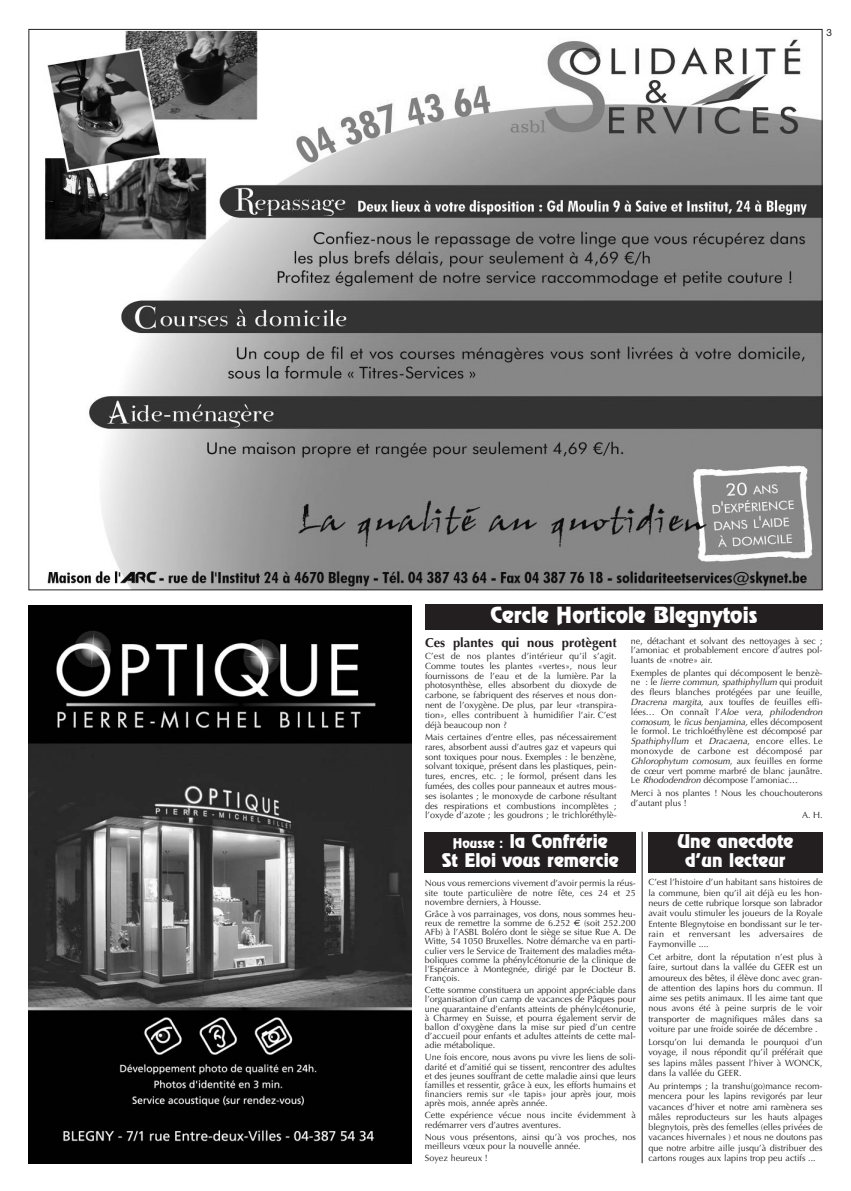
<style>
.page{position:relative;width:851px;height:1191px;background:#fff}
.page>*{position:absolute;margin:0;border:0;box-sizing:border-box;transform-origin:0 0}
.t1{font:20px "Revue";color:#fff}
.t2{font:17px/18px "Revue";color:#fff;text-align:center}
.t3{font:700 13px "Optima";color:#231f20}
.t4{font:10px "Helvetica Neue";color:#231f20}
.t5{font:9px/9.8px "Optima";color:#231f20;text-align:justify}
.s1{font-style:italic}
.s2{font-size:12px}
.s3{font-family:"Euro Sans"}
</style>
<div class="page">
<img style="left:28px;top:605px;width:383px;height:558px">
<div style="left:425px;top:604px;width:397px;height:26px;background:#231f20"></div>
<div style="left:424px;top:832px;width:211px;height:40px;background:#231f20"></div>
<div style="left:648px;top:832px;width:174px;height:40px;background:#231f20"></div>
<hr style="left:641px;top:831px;width:1px;height:332px;background:#231f20">
<img style="left:45px;top:31px;width:775px;height:557px">
<p class="t4" style="left:826px;top:29px;width:7px">3</p>
<h1 class="t1" style="left:490px;top:607px;width:268px">Cercle Horticole Blegnytois</h1>
<h3 class="t3" style="left:425px;top:637px;width:193px">Ces plantes qui nous protègent</h3>
<p class="t5" style="left:425px;top:652px;width:193px">C’est de nos plantes d’intérieur qu’il s’agit.<br>Comme toutes les plantes «vertes», nous leur fournissons de l’eau et de la lumière. Par la photosynthèse, elles absorbent du dioxyde de carbone, se fabriquent des réserves et nous don&shy;nent de l’oxygène. De plus, par leur «transpira&shy;tion», elles contribuent à humidifier l’air. C’est déjà beaucoup non ?</p>
<p class="t5" style="left:425px;top:733px;width:193px">Mais certaines d’entre elles, pas nécessairement rares, absorbent aussi d’autres gaz et vapeurs qui sont toxiques pour nous. Exemples : le benzène, solvant toxique, présent dans les plastiques, pein&shy;tures, encres, etc. ; le formol, présent dans les fumées, des colles pour panneaux et autres mous&shy;ses isolantes ; le monoxyde de carbone résultant des respirations et combustions incomplètes ; l’oxyde d’azote ; les goudrons ; le trichloréthylè-</p>
<p class="t5" style="left:630px;top:636px;width:193px">ne, détachant et solvant des nettoyages à sec ; l’amoniac et probablement encore d’autres pol&shy;luants de «notre» air.</p>
<p class="t5" style="left:630px;top:668px;width:195px;text-align:left">Exemples de plantes qui décomposent le benzè&shy;n e : l e <span class="s1">lierre commun, spathiphyllum</span> q u i p ro d u i t des fleurs blanches protégées par une feuille, <span class="s1">Dracrena margita</span>, aux touffes de feuilles effi&shy;l é e s … O n c o n n aît l ’ <span class="s1">Aloe vera</span>, <span class="s1">philodendron comosum,</span> l e <span class="s1">ficus benjamina,</span> e l l es d éco m pose n t le formol. Le trichloéthylène est décomposé par <span class="s1">Spathiphyllum</span> et <span class="s1">Dracaena</span>, e n c o re e l l e s . L e monoxyde de carbone est décomposé par <span class="s1">Ghlorophytum comosum</span>, a u x fe u i l l e s e n fo r m e de cœur vert pomme marbré de blanc jaunâtre.<br>Le <span class="s1">Rhododendron</span>décompose l’amoniac…</p>
<p class="t5" style="left:630px;top:789px;width:193px">Merci à nos plantes ! Nous les chouchouterons d’autant plus !</p>
<p class="t5" style="left:802px;top:811px;width:22px">A. H.</p>
<h2 class="t2" style="left:442px;top:834px;width:178px"><span class="s2">Housse :</span> la Confrérie<br>St Eloi vous remercie</h2>
<h2 class="t2" style="left:677px;top:834px;width:117px">Une anecdote d’un lecteur</h2>
<p class="t5" style="left:425px;top:879px;width:212px;line-height:9.2px">Nous vous remercions vivement d’avoir permis la réus&shy;site toute particulière de notre fête, ces 24 et 25 novembre derniers, à Housse.</p>
<p class="t5" style="left:425px;top:910px;width:212px;line-height:9.2px">Grâce à vos parrainages, vos dons, nous sommes heu&shy;reux de remettre la somme de 6.252 <span class="s3">€</span> (soit 252.200<br>AFb) à l’ASBL Boléro dont le siège se situe Rue A. De Witte, 54 1050 Bruxelles. Notre démarche va en parti&shy;culier vers le Service de Traitement des maladies méta&shy;boliques comme la phénylcétonurie de la clinique de l’Espérance à Montegnée, dirigé par le Docteur B.<br>François.</p>
<p class="t5" style="left:425px;top:986px;width:212px;line-height:9.2px">Cette somme constituera un appoint appréciable dans l’organisation d’un camp de vacances de Pâques pour une quarantaine d’enfants atteints de phénylcétonurie, à Charmey en Suisse, et pourra également servir de ballon d’oxygène dans la mise sur pied d’un centre d’accueil pour enfants et adultes atteints de cette mal&shy;adie métabolique.</p>
<p class="t5" style="left:425px;top:1053px;width:212px;line-height:9.2px">Une fois encore, nous avons pu vivre les liens de soli&shy;darité et d’amitié qui se tissent, rencontrer des adultes et des jeunes souffrant de cette maladie ainsi que leurs familles et ressentir, grâce à eux, les efforts humains et financiers remis sur «le tapis» jour après jour, mois après mois, année après année.</p>
<p class="t5" style="left:425px;top:1111px;width:212px;line-height:9.2px">Cette expérience vécue nous incite évidemment à redémarrer vers d’autres aventures.</p>
<p class="t5" style="left:425px;top:1132px;width:212px;line-height:9.2px">Nous vous présentons, ainsi qu’à vos proches, nos meilleurs vœux pour la nouvelle année.</p>
<p class="t5" style="left:425px;top:1153px;width:65px">Soyez heureux !</p>
<p class="t5" style="left:648px;top:878px;width:176px;line-height:10.3px">C’est l’histoire d’un habitant sans histoires de la commune, bien qu’il ait déjà eu les hon&shy;neurs de cette rubrique lorsque son labrador avait voulu stimuler les joueurs de la Royale Entente Blegnytoise en bondissant sur le ter&shy;rain et renversant les adversaires de Faymonville ....</p>
<p class="t5" style="left:648px;top:952px;width:176px;line-height:10.3px">Cet arbitre, dont la réputation n’est plus à faire, surtout dans la vallée du GEER est un amoureux des bêtes, il élève donc avec gran&shy;de attention des lapins hors du commun. Il aime ses petits animaux. Il les aime tant que nous avons été à peine surpris de le voir transporter de magnifiques mâles dans sa voiture par une froide soirée de décembre .</p>
<p class="t5" style="left:648px;top:1037px;width:176px;line-height:10.3px">Lorsqu’on lui demanda le pourquoi d’un voyage, il nous répondit qu’il préférait que ses lapins mâles passent l’hiver à WONCK, dans la vallée du GEER.</p>
<p class="t5" style="left:648px;top:1081px;width:176px;line-height:10.3px">Au printemps ; la transhu(go)mance recom&shy;mencera pour les lapins revigorés par leur vacances d’hiver et notre ami ramènera ses mâles reproducteurs sur les hauts alpages blegnytois, près des femelles (elles privées de vacances hivernales ) et nous ne doutons pas que notre arbitre aille jusqu’à distribuer des cartons rouges aux lapins trop peu actifs ...</p>
</div>
